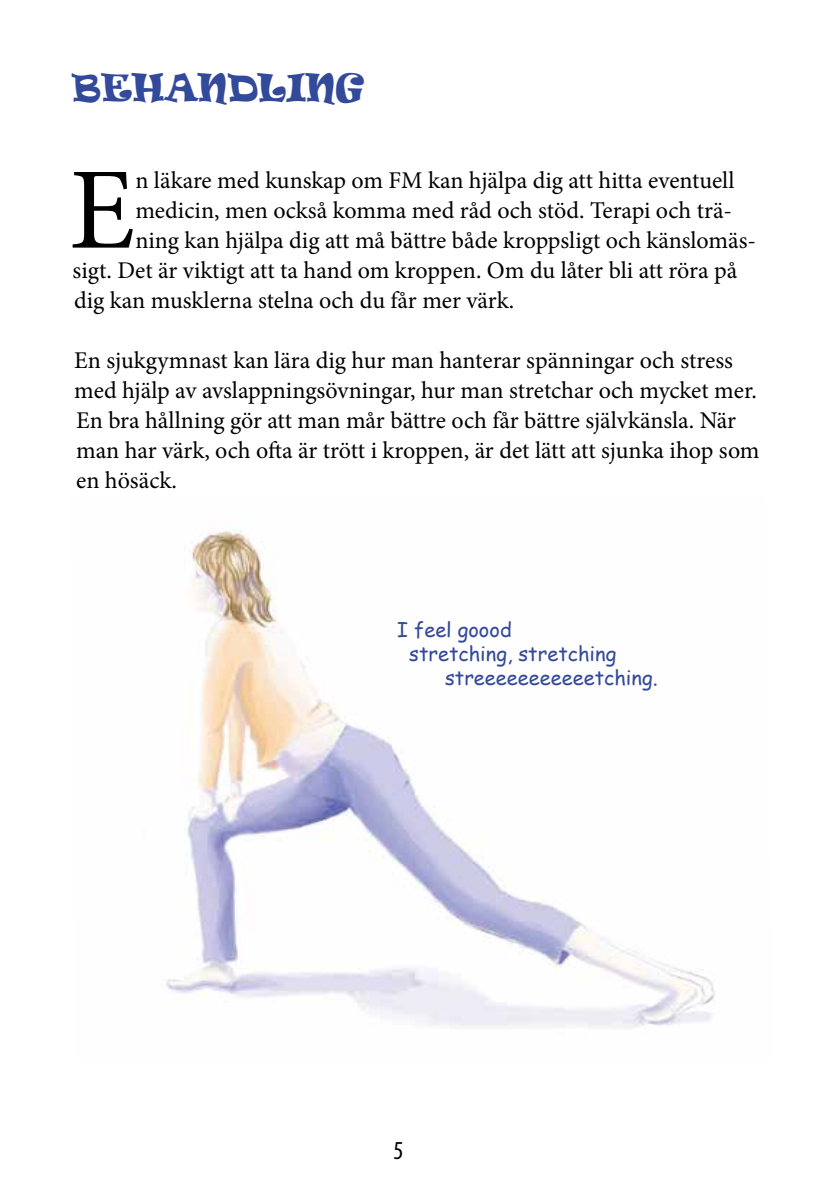
<style>
.page{position:relative;width:840px;height:1191px;background:#fff}
.page>*{position:absolute;margin:0;border:0;box-sizing:border-box;transform-origin:0 0}
.t1{font:116.4px "Minion Pro";color:#000}
.t2{font:36px "Ravie";color:#33499a}
.t3{font:condensed 26px "Myriad Pro";color:#000}
.t4{font:24px/30px "Minion Pro";letter-spacing:-.005em;color:#000}
.t5{font:20px "Comic Sans MS";color:#33499a}
</style>
<div class="page">
<img style="left:166px;top:530px;width:549px;height:498px">
<h2 class="t2" style="left:72px;top:63px;width:183px">BEHANDLI</h2>
<h2 class="t2" style="left:306px;top:63px;width:59px">NG</h2>
<h1 class="t1" style="left:69px;top:132px;width:68px">E</h1>
<p class="t4" style="left:135px;top:165px;width:600px">n läkare med kunskap om FM kan hjälpa dig att hitta eventuell</p>
<p class="t4" style="left:135px;top:195px;width:598px">medicin, men också komma med råd och stöd. Terapi och trä-</p>
<p class="t4" style="left:135px;top:225px;width:621px">ning kan hjälpa dig att må bättre både kroppsligt och känslomäs-</p>
<p class="t4" style="left:73px;top:255px;width:666px">sigt. Det är viktigt att ta hand om kroppen. Om du låter bli att röra på</p>
<p class="t4" style="left:74px;top:285px;width:441px">dig kan musklerna stelna och du får mer värk.</p>
<p class="t4" style="left:74px;top:345px;width:686px">En sjukgymnast kan lära dig hur man hanterar spänningar och stress med hjälp av avslappningsövningar, hur man stretchar och mycket mer.<br>En bra hållning gör att man mår bättre och får bättre självkänsla. När man har värk, och ofta är trött i kroppen, är det lätt att sjunka ihop som en hösäck.</p>
<p class="t5" style="left:397px;top:615px;width:116px">I feel goood</p>
<p class="t5" style="left:409px;top:639px;width:208px">stretching, stretching</p>
<p class="t5" style="left:445px;top:663px;width:214px">streeeeeeeeeeetching.</p>
<p class="t3" style="left:393px;top:1135px;width:12px">5</p>
</div>
